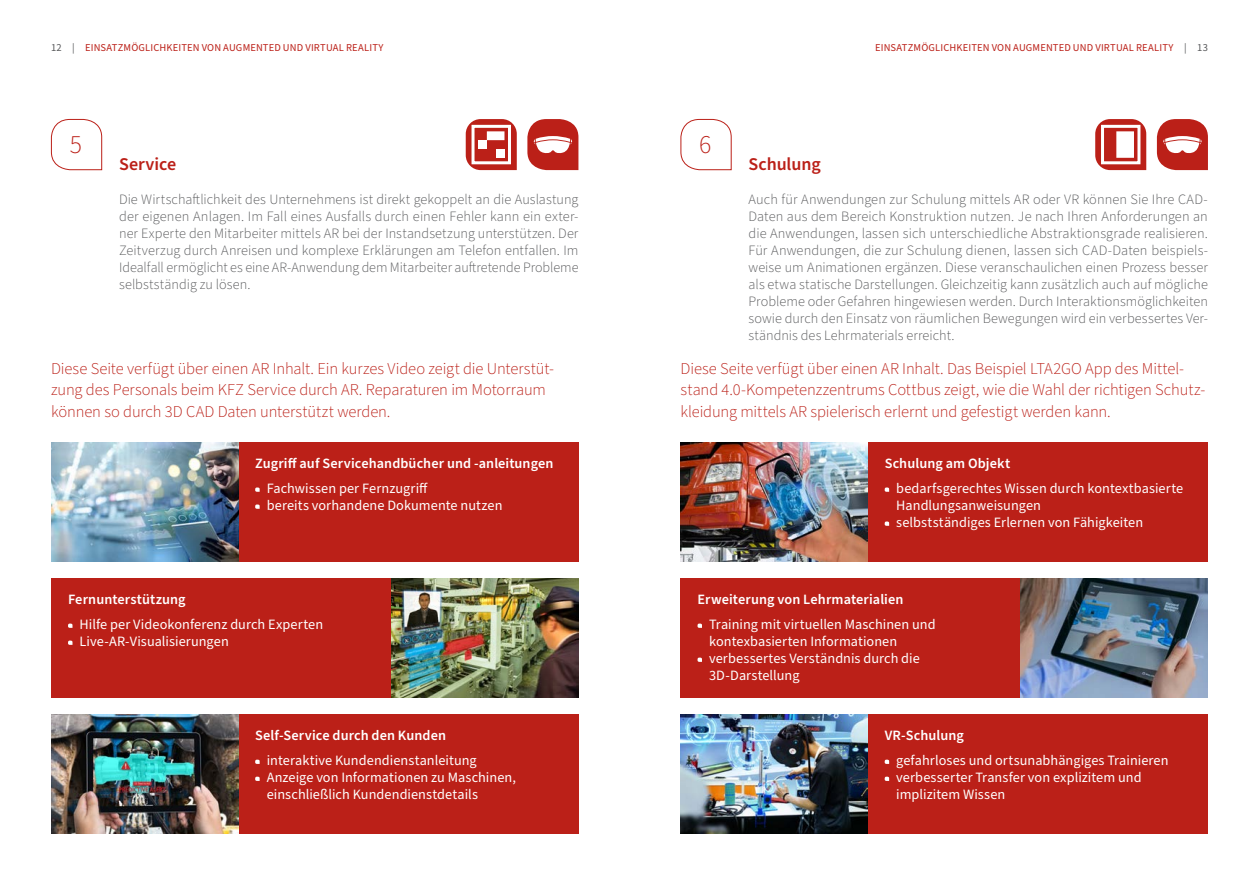
<style>
.page{position:relative;width:1259px;height:893px;background:#fff}
.page>*{position:absolute;margin:0;border:0;box-sizing:border-box;transform-origin:0 0}
.t1{font:300 25.5px "Source Sans Pro";color:#bb2018}
.t2{font:600 18px "Source Sans Pro";letter-spacing:-.005em;color:#bb2018}
.t3{font:300 16.5px/21.3px "Source Sans Pro";letter-spacing:-.005em;color:#bb2018}
.t4{font:300 14.25px/17px "Source Sans Pro";color:#57585a;text-align:justify}
.t5{font:14.25px/17px "Source Sans Pro";letter-spacing:.005em;color:#fff}
.t6{font:600 14.25px "Source Sans Pro";letter-spacing:.005em;color:#fff}
.t7{font:10.5px "Source Sans Pro";letter-spacing:.015em;color:#bb2018}
.s1{color:#57585a}
</style>
<div class="page">
<svg style="left:51px;top:119px;width:51px;height:51px"></svg>
<svg style="left:680px;top:119px;width:52px;height:51px"></svg>
<div style="left:238px;top:442px;width:340px;height:119px;background:#bb2018"></div>
<svg style="left:255px;top:487px;width:5px;height:5px"></svg>
<svg style="left:255px;top:504px;width:5px;height:5px"></svg>
<div style="left:867px;top:442px;width:341px;height:119px;background:#bb2018"></div>
<svg style="left:884px;top:487px;width:5px;height:5px"></svg>
<svg style="left:884px;top:521px;width:5px;height:5px"></svg>
<div style="left:51px;top:578px;width:340px;height:119px;background:#bb2018"></div>
<svg style="left:68px;top:624px;width:4px;height:4px"></svg>
<svg style="left:68px;top:641px;width:4px;height:4px"></svg>
<div style="left:680px;top:578px;width:340px;height:119px;background:#bb2018"></div>
<svg style="left:697px;top:624px;width:5px;height:4px"></svg>
<svg style="left:697px;top:658px;width:5px;height:4px"></svg>
<div style="left:238px;top:714px;width:340px;height:119px;background:#bb2018"></div>
<svg style="left:255px;top:760px;width:5px;height:4px"></svg>
<svg style="left:255px;top:777px;width:5px;height:4px"></svg>
<div style="left:867px;top:714px;width:341px;height:119px;background:#bb2018"></div>
<svg style="left:884px;top:760px;width:5px;height:4px"></svg>
<svg style="left:884px;top:777px;width:5px;height:4px"></svg>
<img style="left:51px;top:442px;width:187px;height:119px">
<img style="left:680px;top:442px;width:187px;height:119px">
<img style="left:391px;top:578px;width:187px;height:119px">
<img style="left:1020px;top:578px;width:188px;height:119px">
<img style="left:51px;top:714px;width:187px;height:119px">
<img style="left:680px;top:714px;width:187px;height:119px">
<svg style="left:527px;top:119px;width:51px;height:51px"></svg>
<svg style="left:1157px;top:119px;width:51px;height:51px"></svg>
<svg style="left:466px;top:119px;width:51px;height:51px"></svg>
<svg style="left:1095px;top:119px;width:51px;height:51px"></svg>
<p class="t7" style="left:51px;top:41px;width:334px"><span class="s1">12 |</span> EINSATZMÖGLICHKEITEN VON AUGMENTED UND VIRTUAL REALITY</p>
<p class="t7" style="left:875px;top:41px;width:334px">EINSATZMÖGLICHKEITEN VON AUGMENTED UND VIRTUAL REALITY <span class="s1">| 13</span></p>
<h1 class="t1" style="left:70px;top:128px;width:14px">5</h1>
<h1 class="t1" style="left:699px;top:128px;width:14px">6</h1>
<p class="t2" style="left:119px;top:152px;width:59px">Service</p>
<p class="t4" style="left:119px;top:191px;width:461px">Die Wirtschaftlichkeit des Unternehmens ist direkt gekoppelt an die Auslastung der eigenen Anlagen. Im Fall eines Ausfalls durch einen Fehler kann ein exter&shy;ner Experte den Mitarbeiter mittels AR bei der Instandsetzung unterstützen. Der Zeitverzug durch Anreisen und komplexe Erklärungen am Telefon entfallen. Im Idealfall ermöglicht es eine AR-Anwendung dem Mitarbeiter auftretende Probleme selbstständig zu lösen.</p>
<p class="t3" style="left:51px;top:359px;width:504px">Diese Seite verfügt über einen AR Inhalt. Ein kurzes Video zeigt die Unterstüt&shy;zung des Personals beim KFZ Service durch AR. Reparaturen im Motorraum können so durch 3D CAD Daten unterstützt werden.</p>
<p class="t6" style="left:255px;top:453px;width:300px">Zugriff auf Servicehandbücher und -anleitungen</p>
<p class="t5" style="left:267px;top:480px;width:237px">Fachwissen per Fernzugriff<br>bereits vorhandene Dokumente nutzen</p>
<p class="t6" style="left:68px;top:590px;width:119px">Fernunterstützung</p>
<p class="t5" style="left:80px;top:617px;width:245px">Hilfe per Videokonferenz durch Experten<br>Live-AR-Visualisierungen</p>
<p class="t6" style="left:255px;top:726px;width:192px">Self-Service durch den Kunden</p>
<p class="t5" style="left:267px;top:753px;width:251px">interaktive Kundendienstanleitung<br>Anzeige von Informationen zu Maschinen, einschließlich Kundendienstdetails</p>
<p class="t2" style="left:748px;top:152px;width:74px">Schulung</p>
<p class="t4" style="left:748px;top:191px;width:461px">Auch für Anwendungen zur Schulung mittels AR oder VR können Sie Ihre CAD-Daten aus dem Bereich Konstruktion nutzen. Je nach Ihren Anforderungen an die Anwendungen, lassen sich unterschiedliche Abstraktionsgrade realisieren.<br>Für Anwendungen, die zur Schulung dienen, lassen sich CAD-Daten beispiels&shy;weise um Animationen ergänzen. Diese veranschaulichen einen Prozess besser als etwa statische Darstellungen. Gleichzeitig kann zusätzlich auch auf mögliche Probleme oder Gefahren hingewiesen werden. Durch Interaktionsmöglichkeiten sowie durch den Einsatz von räumlichen Bewegungen wird ein verbessertes Ver&shy;ständnis des Lehrmaterials erreicht.</p>
<p class="t3" style="left:680px;top:359px;width:526px">Diese Seite verfügt über einen AR Inhalt. Das Beispiel LTA2GO App des Mittel&shy;stand 4.0-Kompetenzzentrums Cottbus zeigt, wie die Wahl der richtigen Schutz&shy;kleidung mittels AR spielerisch erlernt und gefestigt werden kann.</p>
<p class="t6" style="left:884px;top:453px;width:127px">Schulung am Objekt</p>
<p class="t5" style="left:896px;top:480px;width:288px">bedarfsgerechtes Wissen durch kontextbasierte<br>Handlungsanweisungen<br>selbstständiges Erlernen von Fähigkeiten</p>
<p class="t6" style="left:697px;top:590px;width:207px">Erweiterung von Lehrmaterialien</p>
<p class="t5" style="left:709px;top:617px;width:228px">Training mit virtuellen Maschinen und kontexbasierten Informationen verbessertes Verständnis durch die<br>3D-Darstellung</p>
<p class="t6" style="left:884px;top:726px;width:81px">VR-Schulung</p>
<p class="t5" style="left:896px;top:753px;width:274px">gefahrloses und ortsunabhängiges Trainieren verbesserter Transfer von explizitem und implizitem Wissen</p>
</div>
